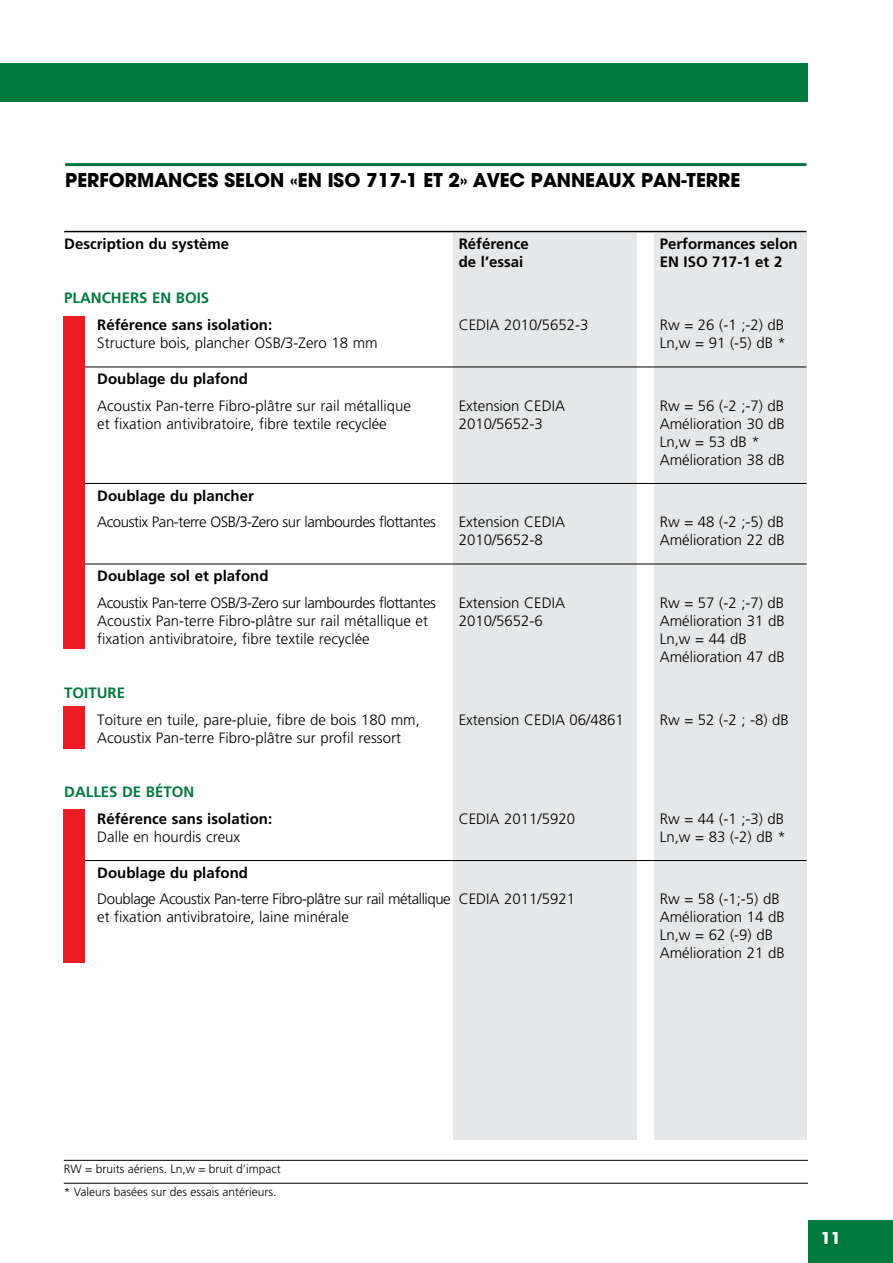
<style>
.page{position:relative;width:893px;height:1263px;background:#fff}
.page>*{position:absolute;margin:0;border:0;box-sizing:border-box;transform-origin:0 0}
.t1{font:700 21px "Avant Gard";color:#000}
.t2{font:700 18px "Avant Gard";color:#fff}
.t3{font:300 15px/18px "Frutiger";color:#000}
.t4{font:700 15px "Frutiger";color:#000}
.t5{font:300 15px "Frutiger";letter-spacing:-.03em;color:#000}
.t6{font:700 15px "Frutiger";color:#00793f}
.t7{font:300 12px/23px "Frutiger";color:#000}
</style>
<div class="page">
<div style="left:808px;top:1220px;width:85px;height:43px;background:#00793f"></div>
<div style="left:0;top:64px;width:808px;height:38px;background:#00793f"></div>
<div style="left:453px;top:233px;width:184px;height:907px;background:#e6e7e8"></div>
<div style="left:655px;top:233px;width:152px;height:907px;background:#e6e7e8"></div>
<hr style="left:64px;top:231px;width:742px;height:1px;background:#000">
<hr style="left:64px;top:367px;width:742px;height:1px;background:#000">
<hr style="left:64px;top:483px;width:742px;height:1px;background:#000">
<hr style="left:64px;top:564px;width:742px;height:1px;background:#000">
<hr style="left:64px;top:860px;width:742px;height:1px;background:#000">
<hr style="left:65px;top:163px;width:741px;height:3px;background:#00793f">
<div style="left:64px;top:317px;width:21px;height:332px;background:#ed1d24"></div>
<div style="left:64px;top:707px;width:21px;height:42px;background:#ed1d24"></div>
<hr style="left:64px;top:1160px;width:744px;height:1px;background:#000">
<hr style="left:64px;top:1183px;width:744px;height:1px;background:#000">
<div style="left:64px;top:810px;width:21px;height:153px;background:#ed1d24"></div>
<h1 class="t1" style="left:65px;top:168px;width:274px">PERFORMANCES SELON «EN ISO</h1>
<h1 class="t1" style="left:366px;top:168px;width:376px">717-1 ET 2» AVEC PANNEAUX PAN-TERRE</h1>
<p class="t4" style="left:64px;top:235px;width:167px">Description du système</p>
<p class="t4" style="left:459px;top:235px;width:72px">Référence</p>
<p class="t4" style="left:660px;top:235px;width:139px">Performances selon</p>
<p class="t4" style="left:459px;top:253px;width:66px">de l’essai</p>
<p class="t4" style="left:660px;top:253px;width:124px">EN ISO 717-1 et 2</p>
<p class="t6" style="left:64px;top:289px;width:147px">planchers en bois</p>
<p class="t4" style="left:97px;top:316px;width:177px">Référence sans isolation:</p>
<p class="t3" style="left:459px;top:316px;width:131px">CEDIA 2010/5652-3</p>
<p class="t3" style="left:660px;top:316px;width:126px">Rw = 26 (-1 ;-2) dB</p>
<p class="t3" style="left:97px;top:334px;width:282px">Structure bois, plancher OSB/3-Zero 18 mm</p>
<p class="t3" style="left:660px;top:334px;width:128px">Ln,w = 91 (-5) dB *</p>
<p class="t4" style="left:97px;top:370px;width:152px">Doublage du plafond</p>
<p class="t3" style="left:97px;top:397px;width:315px">Acoustix Pan-terre Fibro-plâtre sur rail métallique</p>
<p class="t3" style="left:459px;top:397px;width:108px">Extension CEDIA</p>
<p class="t3" style="left:660px;top:397px;width:126px">Rw = 56 (-2 ;-7) dB</p>
<p class="t3" style="left:97px;top:415px;width:291px">et fixation antivibratoire, fibre textile recyclée</p>
<p class="t3" style="left:459px;top:415px;width:86px">2010/5652-3</p>
<p class="t3" style="left:660px;top:415px;width:127px">Amélioration 30 dB<br>Ln,w = 53 dB *<br>Amélioration 38 dB</p>
<p class="t4" style="left:97px;top:487px;width:158px">Doublage du plancher</p>
<p class="t5" style="left:97px;top:514px;width:340px">Acoustix Pan-terre OSB/3-Zero sur lambourdes flottantes</p>
<p class="t3" style="left:459px;top:513px;width:108px">Extension CEDIA</p>
<p class="t3" style="left:660px;top:513px;width:126px">Rw = 48 (-2 ;-5) dB</p>
<p class="t3" style="left:459px;top:531px;width:86px">2010/5652-8</p>
<p class="t3" style="left:660px;top:531px;width:127px">Amélioration 22 dB</p>
<p class="t4" style="left:97px;top:567px;width:173px">Doublage sol et plafond</p>
<p class="t5" style="left:97px;top:594px;width:340px">Acoustix Pan-terre OSB/3-Zero sur lambourdes flottantes</p>
<p class="t3" style="left:459px;top:594px;width:108px">Extension CEDIA</p>
<p class="t3" style="left:660px;top:594px;width:126px">Rw = 57 (-2 ;-7) dB</p>
<p class="t3" style="left:97px;top:612px;width:332px">Acoustix Pan-terre Fibro-plâtre sur rail métallique et</p>
<p class="t3" style="left:459px;top:612px;width:86px">2010/5652-6</p>
<p class="t3" style="left:660px;top:612px;width:127px">Amélioration 31 dB</p>
<p class="t3" style="left:97px;top:630px;width:274px">fixation antivibratoire, fibre textile recyclée</p>
<p class="t3" style="left:660px;top:630px;width:127px">Ln,w = 44 dB<br>Amélioration 47 dB</p>
<p class="t6" style="left:64px;top:684px;width:60px">Toiture</p>
<p class="t3" style="left:97px;top:711px;width:324px">Toiture en tuile, pare-pluie, fibre de bois 180 mm,</p>
<p class="t3" style="left:459px;top:711px;width:167px">Extension CEDIA 06/4861</p>
<p class="t3" style="left:660px;top:711px;width:131px">Rw = 52 (-2 ; -8) dB</p>
<p class="t3" style="left:97px;top:729px;width:305px">Acoustix Pan-terre Fibro-plâtre sur profil ressort</p>
<p class="t6" style="left:64px;top:783px;width:132px">Dalles de béton</p>
<p class="t4" style="left:97px;top:810px;width:177px">Référence sans isolation:</p>
<p class="t3" style="left:459px;top:810px;width:118px">CEDIA 2011/5920</p>
<p class="t3" style="left:660px;top:810px;width:126px">Rw = 44 (-1 ;-3) dB</p>
<p class="t3" style="left:97px;top:828px;width:144px">Dalle en hourdis creux</p>
<p class="t3" style="left:660px;top:828px;width:128px">Ln,w = 83 (-2) dB *</p>
<p class="t4" style="left:97px;top:864px;width:152px">Doublage du plafond</p>
<p class="t5" style="left:97px;top:891px;width:479px">Doublage Acoustix Pan-terre Fibro-plâtre sur rail métallique CEDIA 2011/5921</p>
<p class="t3" style="left:660px;top:890px;width:121px">Rw = 58 (-1;-5) dB</p>
<p class="t3" style="left:97px;top:908px;width:253px">et fixation antivibratoire, laine minérale</p>
<p class="t3" style="left:660px;top:908px;width:127px">Amélioration 14 dB<br>Ln,w = 62 (-9) dB<br>Amélioration 21 dB</p>
<p class="t7" style="left:64px;top:1158px;width:219px">RW = bruits aériens. Ln,w = bruit d’impact * Valeurs basées sur des essais antérieurs.</p>
<p class="t2" style="left:821px;top:1227px;width:21px">11</p>
</div>
